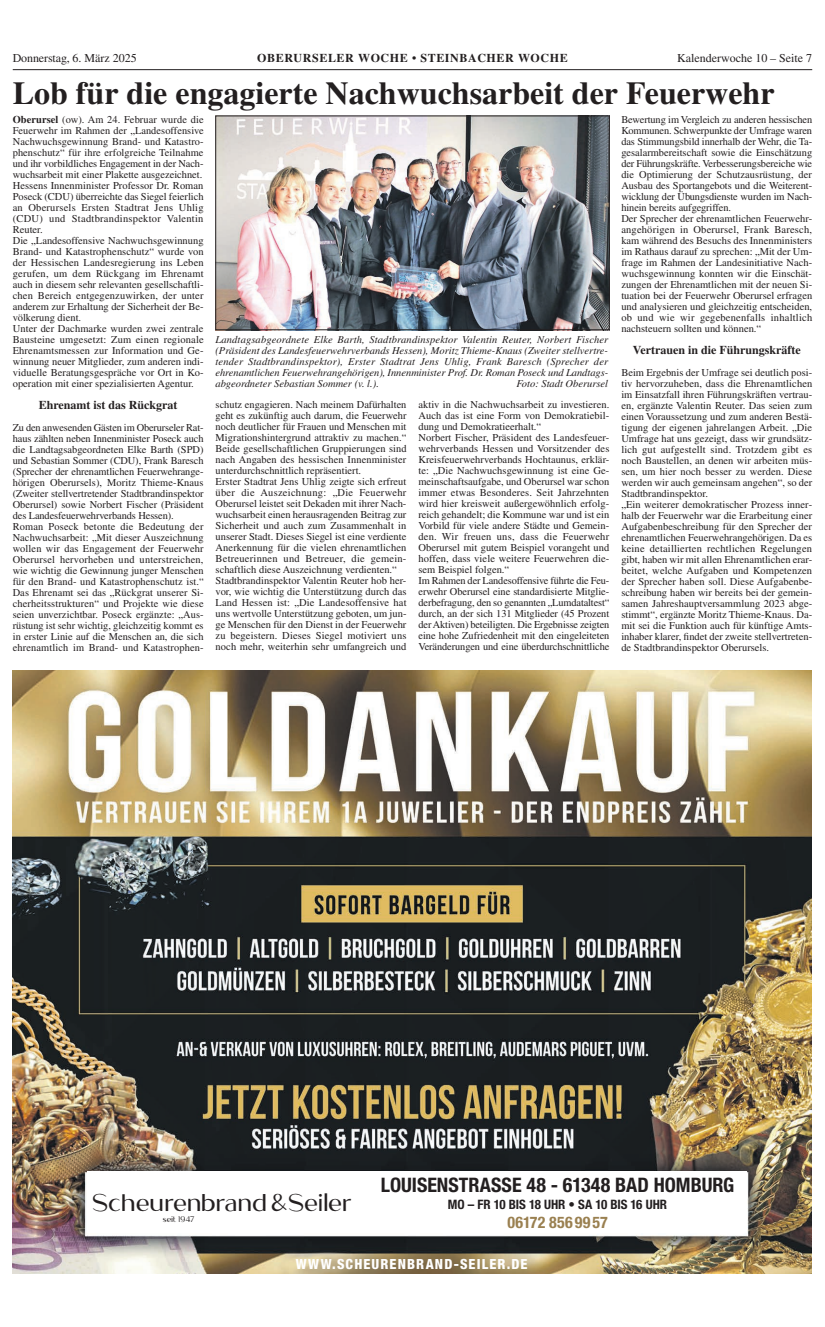
<style>
.page{position:relative;width:825px;height:1327px;background:#fff}
.page>*{position:absolute;margin:0;border:0;box-sizing:border-box;transform-origin:0 0}
.t1{font:700 32px "Times LT Std";color:#231f20}
.t2{font:24.1px "Megante Personal Use Only";color:#231f20}
.t3{font:700 condensed 20px "Helvetica Neue LT Std";color:#231f20}
.t4{font:700 condensed 16px "Helvetica Neue LT Std";letter-spacing:.015em;color:#9a8050}
.t5{font:800 condensed 14px "Helvetica Neue LT Std";letter-spacing:.08em;color:#fff}
.t6{font:700 condensed 13px "Helvetica Neue LT Std";letter-spacing:-.005em;color:#231f20}
.t7{font:700 12px "Times LT Std";color:#231f20}
.t8{font:12px "Times LT Std";color:#231f20}
.t9{font:700 12px "Times LT Std";letter-spacing:.05em;color:#231f20}
.t10{font:10.5px/11px "Times LT Std";color:#231f20}
.t11{font:italic 10.5px/11px "Times LT Std";color:#231f20;text-align:justify}
.t12{font:8px "Megante Personal Use Only";color:#231f20}
.s1{font-weight:700}
</style>
<div class="page">
<hr style="left:13px;top:69px;width:799px;height:1px;background:#231f20">
<img style="left:13px;top:670px;width:798px;height:603px">
<div style="left:87px;top:1171px;width:659px;height:62px;background:#fff"></div>
<img style="left:217px;top:118px;width:390px;height:210px">
<div style="left:215px;top:116px;width:394px;height:214px;border:1px solid #231f20"></div>
<p class="t8" style="left:13px;top:51px;width:126px">Donnerstag, 6. März 2025</p>
<p class="t9" style="left:257px;top:51px;width:312px">OBERURSELER WOCHE • STEINBACHER WOCHE</p>
<p class="t8" style="left:677px;top:51px;width:137px">Kalenderwoche 10 – Seite 7</p>
<h1 class="t1" style="left:13px;top:75px;width:763px">Lob für die engagierte Nachwuchsarbeit der Feuerwehr</h1>
<p class="t10" style="left:13px;top:114px;width:192px"><span class="s1">Oberursel</span> (ow). Am 24. Februar wurde die Feuerwehr im Rahmen der „Landesoffensive Nachwuchsgewinnung Brand- und Katastro&shy;phenschutz“ für ihre erfolgreiche Teilnahme und ihr vorbildliches Engagement in der Nach&shy;wuchsarbeit mit einer Plakette ausgezeichnet.<br>Hessens Innenminister Professor Dr. Roman Poseck (CDU) überreichte das Siegel feierlich an Oberursels Ersten Stadtrat Jens Uhlig (CDU) und Stadtbrandinspektor Valentin Reuter.<br>Die „Landesoffensive Nachwuchsgewinnung Brand- und Katastrophenschutz“ wurde von der Hessischen Landesregierung ins Leben gerufen, um dem Rückgang im Ehrenamt auch in diesem sehr relevanten gesellschaftli&shy;chen Bereich entgegenzuwirken, der unter anderem zur Erhaltung der Sicherheit der Be&shy;völkerung dient.<br>Unter der Dachmarke wurden zwei zentrale Bausteine umgesetzt: Zum einen regionale Ehrenamtsmessen zur Information und Ge&shy;winnung neuer Mitglieder, zum anderen indi&shy;viduelle Beratungsgespräche vor Ort in Ko&shy;operation mit einer spezialisierten Agentur.</p>
<p class="t7" style="left:39px;top:397px;width:140px">Ehrenamt ist das Rückgrat</p>
<p class="t10" style="left:13px;top:422px;width:192px">Zu den anwesenden Gästen im Oberurseler Rat&shy;haus zählten neben Innenminister Poseck auch die Landtagsabgeordneten Elke Barth (SPD) und Sebastian Sommer (CDU), Frank Baresch (Sprecher der ehrenamtlichen Feuerwehrange&shy;hörigen Oberursels), Moritz Thieme-Knaus (Zweiter stellvertretender Stadtbrandinspektor Oberursel) sowie Norbert Fischer (Präsident des Landesfeuerwehrverbands Hessen).<br>Roman Poseck betonte die Bedeutung der Nachwuchsarbeit: „Mit dieser Auszeichnung wollen wir das Engagement der Feuerwehr Oberursel hervorheben und unterstreichen, wie wichtig die Gewinnung junger Menschen für den Brand- und Katastrophenschutz ist.“ Das Ehrenamt sei das „Rückgrat unserer Si&shy;cherheitsstrukturen“ und Projekte wie diese seien unverzichtbar. Poseck ergänzte: „Aus&shy;rüstung ist sehr wichtig, gleichzeitig kommt es in erster Linie auf die Menschen an, die sich ehrenamtlich im Brand- und Katastrophen-</p>
<p class="t10" style="left:621px;top:114px;width:192px">Bewertung im Vergleich zu anderen hessischen Kommunen. Schwerpunkte der Umfrage waren das Stimmungsbild innerhalb der Wehr, die Ta&shy;gesalarmbereitschaft sowie die Einschätzung der Führungskräfte. Verbesserungsbereiche wie die Optimierung der Schutzausrüstung, der Ausbau des Sportangebots und die Weiterent&shy;wicklung der Übungsdienste wurden im Nach&shy;hinein bereits aufgegriffen.<br>Der Sprecher der ehrenamtlichen Feuerwehr&shy;angehörigen in Oberursel, Frank Baresch, kam während des Besuchs des Innenministers im Rathaus darauf zu sprechen: „Mit der Um&shy;frage im Rahmen der Landesinitiative Nach&shy;wuchsgewinnung konnten wir die Einschät&shy;zungen der Ehrenamtlichen mit der neuen Si&shy;tuation bei der Feuerwehr Oberursel erfragen und analysieren und gleichzeitig entscheiden, ob und wie wir gegebenenfalls inhaltlich nachsteuern sollten und können.“</p>
<p class="t7" style="left:633px;top:342px;width:169px">Vertrauen in die Führungskräfte</p>
<p class="t10" style="left:621px;top:367px;width:192px">Beim Ergebnis der Umfrage sei deutlich posi&shy;tiv hervorzuheben, dass die Ehrenamtlichen im Einsatzfall ihren Führungskräften vertrau&shy;en, ergänzte Valentin Reuter. Das seien zum einen Voraussetzung und zum anderen Bestä&shy;tigung der eigenen jahrelangen Arbeit. „Die Umfrage hat uns gezeigt, dass wir grundsätz&shy;lich gut aufgestellt sind. Trotzdem gibt es noch Baustellen, an denen wir arbeiten müs&shy;sen, um hier noch besser zu werden. Diese werden wir auch gemeinsam angehen“, so der Stadtbrandinspektor.<br>„Ein weiterer demokratischer Prozess inner&shy;halb der Feuerwehr war die Erarbeitung einer Aufgabenbeschreibung für den Sprecher der ehrenamtlichen Feuerwehrangehörigen. Da es keine detaillierten rechtlichen Regelungen gibt, haben wir mit allen Ehrenamtlichen erar&shy;beitet, welche Aufgaben und Kompetenzen der Sprecher haben soll. Diese Aufgabenbe&shy;schreibung haben wir bereits bei der gemein&shy;samen Jahreshauptversammlung 2023 abge&shy;stimmt“, ergänzte Moritz Thieme-Knaus. Da&shy;mit sei die Funktion auch für künftige Amts&shy;inhaber klarer, findet der zweite stellvertreten&shy;de Stadtbrandinspektor Oberursels.</p>
<p class="t11" style="left:215px;top:334px;width:394px">Landtagsabgeordnete Elke Barth, Stadtbrandinspektor Valentin Reuter, Norbert Fischer (Präsident des Landesfeuerwehrverbands Hessen), Moritz Thieme-Knaus (Zweiter stellvertre&shy;tender Stadtbrandinspektor), Erster Stadtrat Jens Uhlig, Frank Baresch (Sprecher der ehrenamtlichen Feuerwehrangehörigen), Innenminister Prof. Dr. Roman Poseck und Landtags&shy;abgeordneter Sebastian Sommer (v. l.).</p>
<p class="t11" style="left:517px;top:378px;width:93px">Foto: Stadt Oberursel</p>
<p class="t10" style="left:216px;top:399px;width:192px">schutz engagieren. Nach meinem Dafürhalten geht es zukünftig auch darum, die Feuerwehr noch deutlicher für Frauen und Menschen mit Migrationshintergrund attraktiv zu machen.“ Beide gesellschaftlichen Gruppierungen sind nach Angaben des hessischen Innenminister unterdurchschnittlich repräsentiert.<br>Erster Stadtrat Jens Uhlig zeigte sich erfreut über die Auszeichnung: „Die Feuerwehr Oberursel leistet seit Dekaden mit ihrer Nach&shy;wuchsarbeit einen herausragenden Beitrag zur Sicherheit und auch zum Zusammenhalt in unserer Stadt. Dieses Siegel ist eine verdiente Anerkennung für die vielen ehrenamtlichen Betreuerinnen und Betreuer, die gemein&shy;schaftlich diese Auszeichnung verdienten.“ Stadtbrandinspektor Valentin Reuter hob her&shy;vor, wie wichtig die Unterstützung durch das Land Hessen ist: „Die Landesoffensive hat uns wertvolle Unterstützung geboten, um jun&shy;ge Menschen für den Dienst in der Feuerwehr zu begeistern. Dieses Siegel motiviert uns noch mehr, weiterhin sehr umfangreich und</p>
<p class="t10" style="left:418px;top:399px;width:192px">aktiv in die Nachwuchsarbeit zu investieren.<br>Auch das ist eine Form von Demokratiebil&shy;dung und Demokratieerhalt.“<br>Norbert Fischer, Präsident des Landesfeuer&shy;wehrverbands Hessen und Vorsitzender des Kreisfeuerwehrverbands Hochtaunus, erklär&shy;te: „Die Nachwuchsgewinnung ist eine Ge&shy;meinschaftsaufgabe, und Oberursel war schon immer etwas Besonderes. Seit Jahrzehnten wird hier kreisweit außergewöhnlich erfolg&shy;reich gehandelt; die Kommune war und ist ein Vorbild für viele andere Städte und Gemein&shy;den. Wir freuen uns, dass die Feuerwehr Oberursel mit gutem Beispiel vorangeht und hoffen, dass viele weitere Feuerwehren die&shy;sem Beispiel folgen.“<br>Im Rahmen der Landesoffensive führte die Feu&shy;erwehr Oberursel eine standardisierte Mitglie&shy;derbefragung, den so genannten „Lumdataltest“ durch, an der sich 131 Mitglieder (45 Prozent der Aktiven) beteiligten. Die Ergebnisse zeigten eine hohe Zufriedenheit mit den eingeleiteten Veränderungen und eine überdurchschnittliche</p>
<h3 class="t3" style="left:381px;top:1172px;width:355px">LOUISENSTRASSE 48 - 61348 BAD HOMBURG</h3>
<p class="t6" style="left:448px;top:1196px;width:221px">MO – FR 10 BIS 18 UHR • SA 10 BIS 16 UHR</p>
<h3 class="t4" style="left:507px;top:1213px;width:102px">06172 856 99 57</h3>
<h3 class="t5" style="left:296px;top:1255px;width:233px">WWW.SCHEURENBRAND-SEILER.DE</h3>
<h2 class="t2" style="left:93px;top:1191px;width:262px">Scheurenbrand &amp;Seiler</h2>
<p class="t12" style="left:163px;top:1215px;width:34px">seit 1947</p>
</div>
